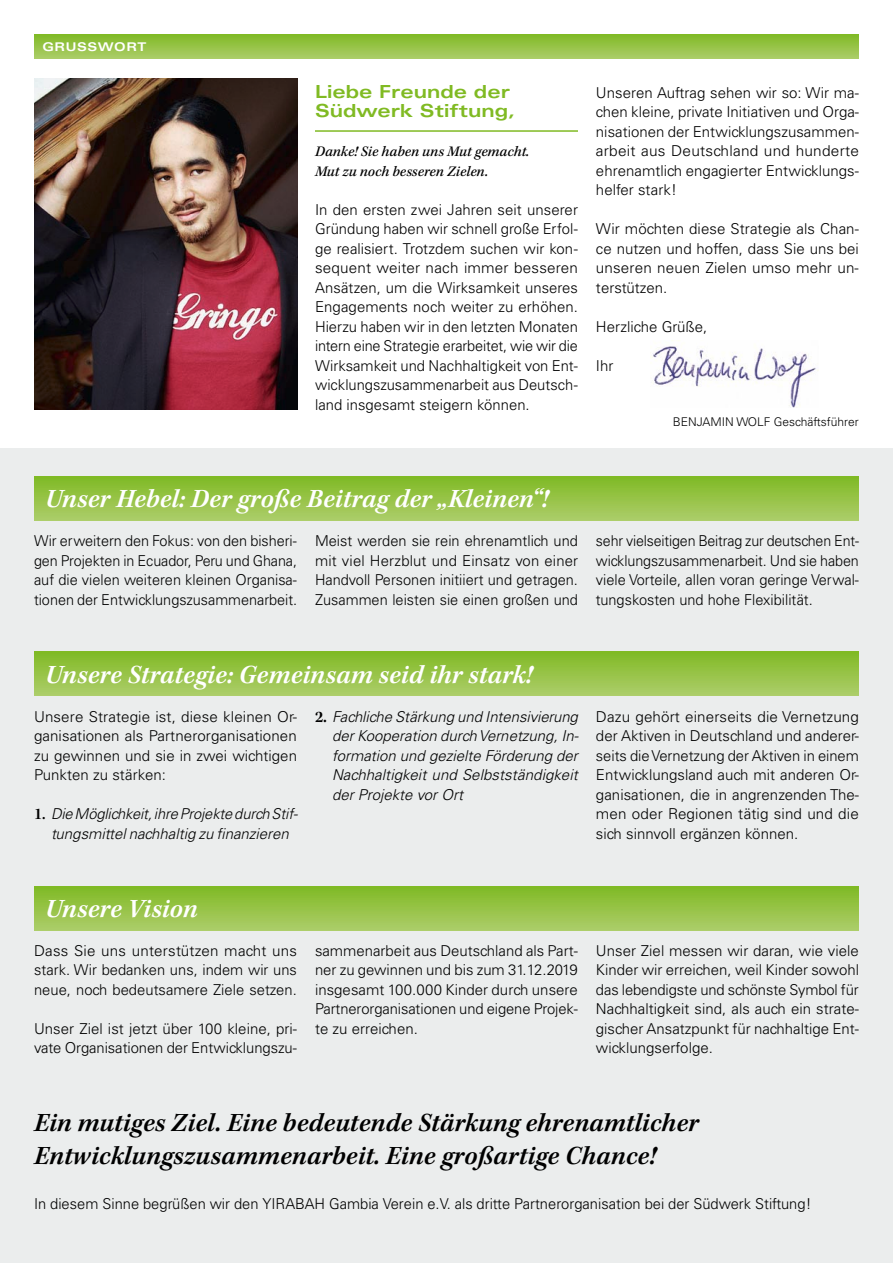
<style>
.page{position:relative;width:893px;height:1263px;background:#fff}
.page>*{position:absolute;margin:0;border:0;box-sizing:border-box;transform-origin:0 0}
.t1{font:italic 600 27px/33px "Kepler Std";color:#000}
.t2{font:italic 600 27px "Kepler Std";color:#fff}
.t3{font:700 expanded 18px/19.5px "Univers LT Std";color:#80ba23}
.t4{font:300 15px/19.5px "Univers LT Std";color:#000;text-align:justify}
.t5{font:italic 300 15px/19.5px "Univers LT Std";color:#000;text-align:center}
.t6{font:300 15px/19.5px "Univers LT Std";color:#000;text-align:justify;scale:.95 1}
.t7{font:300 15px/19.5px "Univers LT Std";color:#000;text-align:justify;scale:.96 1}
.t8{font:italic 500 15px/19.5px "Kepler Std";color:#000}
.t9{font:300 12px "Univers LT Std";color:#000}
.t10{font:700 expanded 12px "Univers LT Std";letter-spacing:.05em;color:#fff}
.s1{font-family:"Kepler Std";font-weight:600;font-style:normal;font-size:16.5px}
.s2{font-family:"Kepler Std";font-weight:600;font-style:normal}
</style>
<div class="page">
<div style="left:0;top:449px;width:893px;height:814px;background:#ebeded"></div>
<div style="left:34px;top:477px;width:825px;height:43px;background:linear-gradient(to bottom,#80ba25,#accd69)"></div>
<div style="left:34px;top:651px;width:825px;height:44px;background:linear-gradient(to bottom,#7fb924,#abcd67)"></div>
<div style="left:34px;top:887px;width:825px;height:43px;background:linear-gradient(to bottom,#80ba25,#accd69)"></div>
<svg style="left:34px;top:34px;width:825px;height:25px;background:#95c346"></svg>
<img style="left:34px;top:78px;width:263px;height:332px">
<img style="left:650px;top:346px;width:168px;height:61px">
<hr style="left:315px;top:130px;width:263px;height:2px;background:#80ba23">
<p class="t10" style="left:42px;top:40px;width:70px">GruSSwor</p>
<p class="t10" style="left:138px;top:40px;width:10px">t</p>
<p class="t3" style="left:315px;top:81px;width:201px">Liebe Freunde der<br>Südwerk Stiftung,</p>
<p class="t8" style="left:315px;top:142px;width:216px">Danke! Sie haben uns Mut gemacht.<br>Mut zu noch besseren Zielen.</p>
<p class="t4" style="left:315px;top:200px;width:264px">In den ersten zwei Jahren seit unserer Gründung haben wir schnell große Erfol&shy;ge realisiert. Trotzdem suchen wir kon&shy;sequent weiter nach immer besseren Ansätzen, um die Wirksamkeit unseres Engagements noch weiter zu erhöhen.<br>Hierzu haben wir in den letzten Monaten intern eine Strategie erarbeitet, wie wir die Wirksamkeit und Nachhaltigkeit von Ent&shy;wicklungszusammenarbeit aus Deutsch&shy;land insgesamt steigern können.</p>
<p class="t4" style="left:596px;top:83px;width:265px">Unseren Auftrag sehen wir so: Wir ma&shy;chen kleine, private Initiativen und Orga&shy;nisationen der Entwicklungszusammen&shy;arbeit aus Deutschland und hunderte ehrenamtlich engagierter Entwicklungs&shy;helfer stark!</p>
<p class="t4" style="left:596px;top:219px;width:264px">Wir möchten diese Strategie als Chan&shy;ce nutzen und hoffen, dass Sie uns bei unseren neuen Zielen umso mehr un&shy;terstützen.</p>
<p class="t4" style="left:596px;top:317px;width:113px">Herzliche Grüße,</p>
<p class="t4" style="left:596px;top:356px;width:19px">Ihr</p>
<p class="t9" style="left:673px;top:415px;width:188px">BENJAMIN WOLF Geschäftsführer</p>
<h1 class="t2" style="left:45px;top:483px;width:505px">Unser Hebel: Der große Beitrag der „Kleinen“!</h1>
<p class="t7" style="left:34px;top:531px;width:276px">Wir erweitern den Fokus: von den bisheri&shy;gen Projekten in Ecuador, Peru und Ghana, auf die vielen weiteren kleinen Organisa&shy;tionen der Entwicklungszusammenarbeit.</p>
<p class="t4" style="left:315px;top:531px;width:265px">Meist werden sie rein ehrenamtlich und mit viel Herzblut und Einsatz von einer Handvoll Personen initiiert und getragen.<br>Zusammen leisten sie einen großen und</p>
<p class="t6" style="left:596px;top:531px;width:278px">sehr vielseitigen Beitrag zur deutschen Ent&shy;wicklungszusammenarbeit. Und sie haben viele Vorteile, allen voran geringe Verwal&shy;tungskosten und hohe Flexibilität.</p>
<h1 class="t2" style="left:45px;top:659px;width:489px">Unsere Strategie: Gemeinsam seid ihr stark!</h1>
<p class="t4" style="left:34px;top:707px;width:265px">Unsere Strategie ist, diese kleinen Or&shy;ganisationen als Partnerorganisationen zu gewinnen und sie in zwei wichtigen Punkten zu stärken:</p>
<p class="t5" style="left:34px;top:804px;width:265px"><span class="s1">1</span><span class="s2">.</span> Die Möglichkeit, ihre Projekte durch Stif&shy;tungsmittel nachhaltig zu finanzieren</p>
<p class="t5" style="left:332px;top:707px;width:248px;text-align:justify;text-indent:-17px"><span class="s1">2.</span> Fachliche Stärkung und Intensivierung der Kooperation durch Vernetzung, In&shy;formation und gezielte Förderung der Nachhaltigkeit und Selbstständigkeit der Projekte vor Ort</p>
<p class="t4" style="left:596px;top:707px;width:265px">Dazu gehört einerseits die Vernetzung der Aktiven in Deutschland und anderer&shy;seits die Vernetzung der Aktiven in einem Entwicklungsland auch mit anderen Or&shy;ganisationen, die in angrenzenden The&shy;men oder Regionen tätig sind und die sich sinnvoll ergänzen können.</p>
<h1 class="t2" style="left:45px;top:893px;width:154px">Unsere Vision</h1>
<p class="t4" style="left:34px;top:941px;width:265px">Dass Sie uns unterstützen macht uns stark. Wir bedanken uns, indem wir uns neue, noch bedeutsamere Ziele setzen.</p>
<p class="t4" style="left:34px;top:1019px;width:265px">Unser Ziel ist jetzt über 100 kleine, pri&shy;vate Organisationen der Entwicklungszu-</p>
<p class="t4" style="left:315px;top:941px;width:264px">sammenarbeit aus Deutschland als Part&shy;ner zu gewinnen und bis zum 31.12.2019 insgesamt 100.000 Kinder durch unsere Partnerorganisationen und eigene Projek&shy;te zu erreichen.</p>
<p class="t4" style="left:596px;top:941px;width:265px">Unser Ziel messen wir daran, wie viele Kinder wir erreichen, weil Kinder sowohl das lebendigste und schönste Symbol für Nachhaltigkeit sind, als auch ein strate&shy;gischer Ansatzpunkt für nachhaltige Ent&shy;wicklungserfolge.</p>
<h1 class="t1" style="left:34px;top:1107px;width:666px">Ein mutiges Ziel. Eine bedeutende Stärkung ehrenamtlicher<br>Entwicklungszusammenarbeit. Eine großartige Chance!</h1>
<p class="t4" style="left:34px;top:1194px;width:779px">In diesem Sinne begrüßen wir den YIRABAH Gambia Verein e.V. als dritte Partnerorganisation bei der Südwerk Stiftung!</p>
</div>
